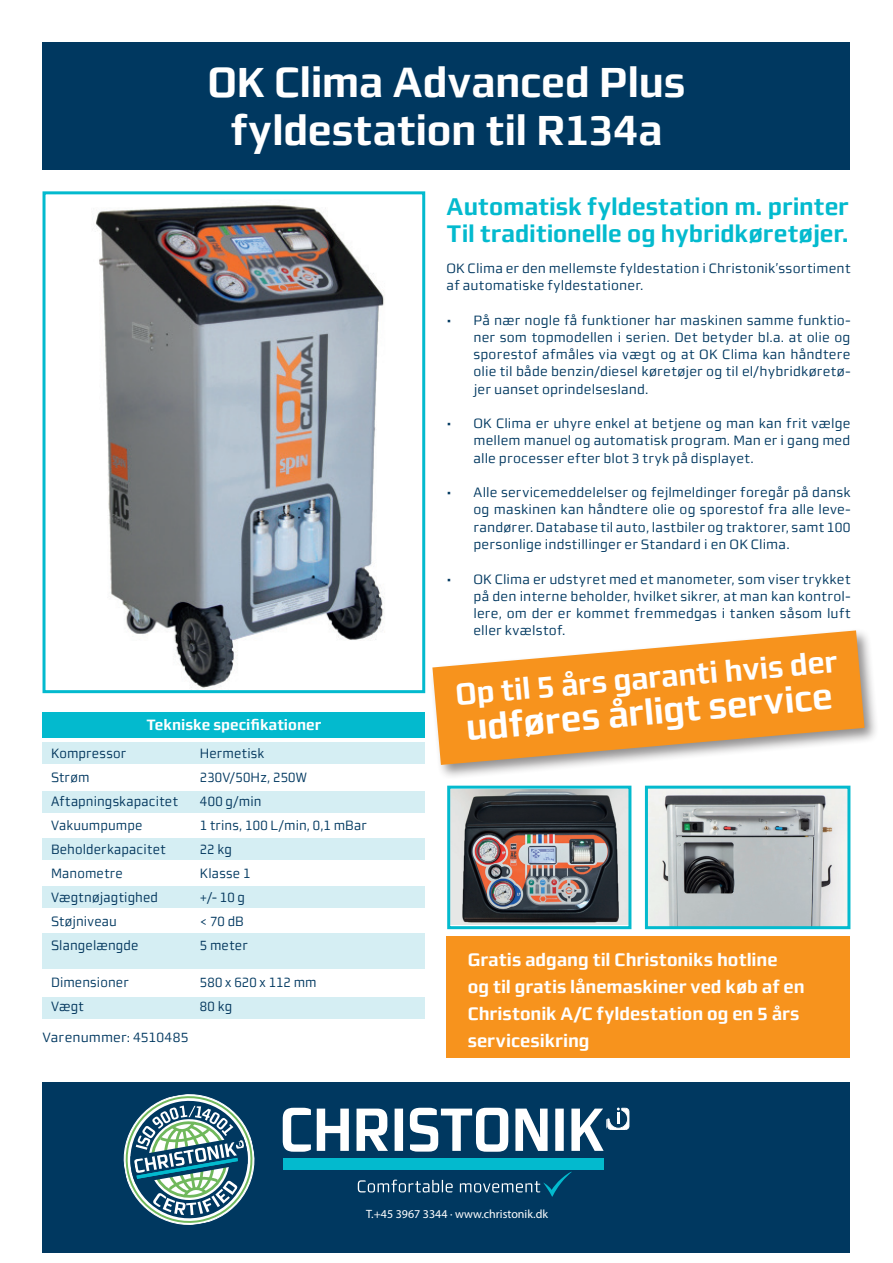
<style>
.page{position:relative;width:893px;height:1263px;background:#fff}
.page>*{position:absolute;margin:0;border:0;box-sizing:border-box;transform-origin:0 0}
.t1{font:700 42px/48px "midtsans";letter-spacing:-.005em;color:#fff;text-align:center}
.t2{font:700 36px "midtsans";color:#fff}
.t3{font:700 30px "midtsans";color:#fff}
.t4{font:700 24px/27px "midtsans";color:#03bace}
.t5{font:700 18px/27px "midtsans";color:#fff}
.t6{font:700 15px "midtsans";color:#fff}
.t7{font:13.5px/17.2px "midtsans";letter-spacing:.01em;color:#003860;text-align:justify}
.t8{font:13.5px/24px "midtsans";letter-spacing:.01em;color:#003860;scale:.95 1}
.t9{font:12px "Myriad Pro";color:#fff}
</style>
<div class="page">
<div style="left:43px;top:43px;width:807px;height:127px;background:#003860"></div>
<img style="left:95px;top:205px;width:290px;height:483px">
<div style="left:43px;top:191px;width:382px;height:502px;border:3px solid #03bace"></div>
<div style="left:43px;top:997px;width:382px;height:21px;background:#d5eef3"></div>
<div style="left:43px;top:933px;width:382px;height:36px;background:#d5eef3"></div>
<div style="left:43px;top:887px;width:382px;height:21px;background:#d5eef3"></div>
<div style="left:43px;top:839px;width:382px;height:21px;background:#d5eef3"></div>
<div style="left:43px;top:791px;width:382px;height:21px;background:#d5eef3"></div>
<div style="left:43px;top:742px;width:382px;height:21px;background:#d5eef3"></div>
<div style="left:43px;top:712px;width:382px;height:26px;background:#03bace"></div>
<div style="left:429px;top:627px;width:451px;height:153px;background:#231f20;opacity:.5"></div>
<svg style="left:432px;top:630px;width:432px;height:135px;fill:#f7931d"></svg>
<div style="left:446px;top:936px;width:404px;height:122px;background:#f7931d"></div>
<img style="left:451px;top:790px;width:176px;height:135px">
<div style="left:447px;top:786px;width:184px;height:143px;border:3px solid #03bace"></div>
<img style="left:649px;top:790px;width:197px;height:135px">
<div style="left:645px;top:786px;width:205px;height:143px;border:3px solid #03bace"></div>
<div style="left:43px;top:1082px;width:807px;height:170px;background:#003860"></div>
<div style="left:283px;top:1159px;width:321px;height:10px;background:#03bace"></div>
<svg style="left:283px;top:1107px;width:347px;height:45px"></svg>
<svg style="left:358px;top:1171px;width:214px;height:26px"></svg>
<svg style="left:123px;top:1094px;width:132px;height:131px"></svg>
<h1 class="t1" style="left:208px;top:58px;width:479px">OK Clima Advanced Plus fyldestation til R134a</h1>
<p class="t6" style="left:146px;top:716px;width:176px">Tekniske specifikationer</p>
<p class="t8" style="left:51px;top:741px;width:135px">Kompressor<br>Strøm<br>Aftapningskapacitet<br>Vakuumpumpe<br>Beholderkapacitet<br>Manometre<br>Vægtnøjagtighed<br>Støjniveau<br>Slangelængde</p>
<p class="t8" style="left:51px;top:970px;width:83px">Dimensioner<br>Vægt</p>
<p class="t7" style="left:43px;top:1028px;width:147px">Varenummer: 4510485</p>
<p class="t8" style="left:200px;top:741px;width:177px">Hermetisk<br>230V/50Hz, 250W<br>400 g/min<br>1 trins, 100 L/min, 0,1 mBar<br>22 kg<br>Klasse 1<br>+/- 10 g<br>&lt; 70 dB<br>5 meter</p>
<p class="t8" style="left:200px;top:970px;width:125px">580 x 620 x 112 mm<br>80 kg</p>
<h3 class="t4" style="left:446px;top:193px;width:404px">Automatisk fyldestation m. printer<br>Til traditionelle og hybridkøretøjer.</h3>
<p class="t7" style="left:446px;top:260px;width:405px">OK Clima er den mellemste fyldestation i Christonik’ssortiment af automatiske fyldestationer.</p>
<p class="t7" style="left:473px;top:311px;width:378px;text-indent:-27px">• På nær nogle få funktioner har maskinen samme funktio&shy;ner som topmodellen i serien. Det betyder bl.a. at olie og sporestof afmåles via vægt og at OK Clima kan håndtere olie til både benzin/diesel køretøjer og til el/hybridkøretø&shy;jer uanset oprindelsesland.</p>
<p class="t7" style="left:473px;top:415px;width:378px;text-indent:-27px">• OK Clima er uhyre enkel at betjene og man kan frit vælge mellem manuel og automatisk program. Man er i gang med alle processer efter blot 3 tryk på displayet.</p>
<p class="t7" style="left:473px;top:484px;width:378px;text-indent:-27px">• Alle servicemeddelelser og fejlmeldinger foregår på dansk og maskinen kan håndtere olie og sporestof fra alle leve&shy;randører. Database til auto, lastbiler og traktorer, samt 100 personlige indstillinger er Standard i en OK Clima.</p>
<p class="t7" style="left:473px;top:570px;width:378px;text-indent:-27px">• OK Clima er udstyret med et manometer, som viser trykket på den interne beholder, hvilket sikrer, at man kan kontrol&shy;lere, om der er kommet fremmedgas i tanken såsom luft eller kvælstof.</p>
<h3 class="t3" style="left:454px;top:677px;width:385px;rotate:-5deg">Op til 5 års garanti hvis der</h3>
<h2 class="t2" style="left:464px;top:707px;width:369px;rotate:-5deg">udføres årligt service</h2>
<h3 class="t5" style="left:468px;top:946px;width:338px">Gratis adgang til Christoniks hotline<br>og til gratis lånemaskiner ved køb af en Christonik A/C fyldestation og en 5 års servicesikring</h3>
<p class="t9" style="left:366px;top:1207px;width:184px">T.+45 3967 3344 · www.christonik.dk</p>
</div>
